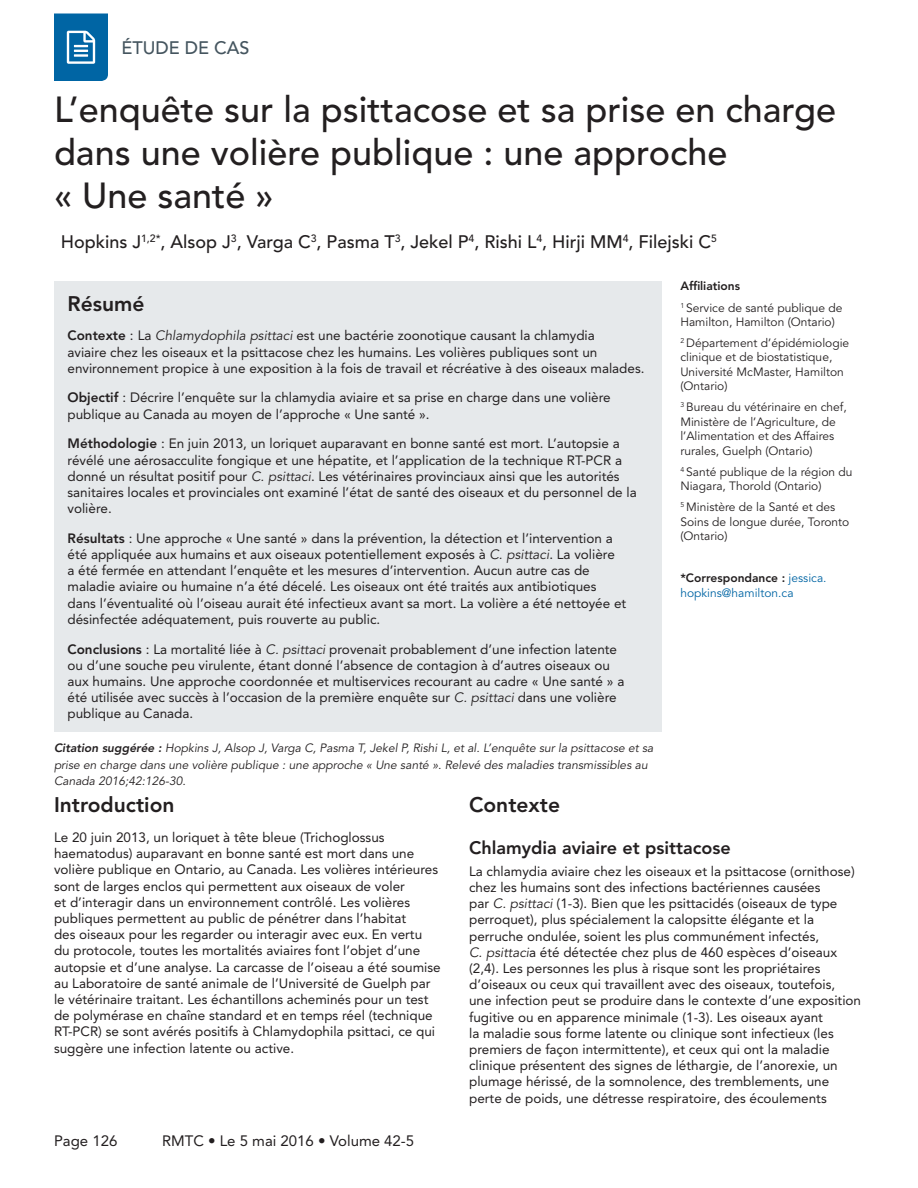
<style>
.page{position:relative;width:918px;height:1188px;background:#fff}
.page>*{position:absolute;margin:0;border:0;box-sizing:border-box;transform-origin:0 0}
.A_-_Title{font:500 36px/43.2px "Avenir LT Std";color:#231f20}
.A_-_H2{font:800 21px "Avenir LT Std";color:#231f20}
.A_-_Names{font:500 18px "Avenir LT Std";color:#231f20}
.A_-_H3{font:800 18px "Avenir LT Std";color:#231f20}
.t1{font:500 18px "Avenir LT Std";color:#45555f}
.Footer_-_Left__Page{font:15px "Avenir LT Std";color:#231f20}
.A_-_Body{font:13.5px/16.2px "Avenir LT Std";color:#231f20}
.A_-_Sidebar{font:12px/14.4px "Avenir LT Std";color:#231f20}
.A_-_Suggested_Citati{font:italic 12px/16.5px "Avenir LT Std";color:#231f20}
.A_-_Sidebar-2{font:12px/14.4px "Avenir LT Std";color:#0065a4}
.A_-_Sidebar-3{font:800 12px "Avenir LT Std";color:#231f20}
.s1{font-weight:800}
.s2{font-style:italic}
.s3{font-weight:800;color:#231f20}
</style>
<div class="page">
<svg style="left:54px;top:14px;width:54px;height:67px;background:#1c76ae"></svg>
<div style="left:54px;top:281px;width:608px;height:451px;background:#e6e9eb"></div>
<h3 class="t1" style="left:122px;top:37px;width:130px">ÉTUDE DE CAS</h3>
<p class="A_-_Title" style="left:54px;top:89px;width:784px">L’enquête sur la psittacose et sa prise en charge</p>
<p class="A_-_Title" style="left:54px;top:132px;width:675px">dans une volière publique : une approche « Une santé »</p>
<p class="A_-_Names" style="left:61px;top:231px;width:658px">Hopkins J<sup>1,2*</sup>, Alsop J<sup>3</sup>, Varga C<sup>3</sup>, Pasma T<sup>3</sup>, Jekel P<sup>4</sup>, Rishi L<sup>4</sup>, Hirji MM<sup>4</sup>, Filejski C<sup>5</sup></p>
<p class="A_-_H2" style="left:68px;top:291px;width:78px">Résumé</p>
<p class="A_-_Body" style="left:68px;top:328px;width:579px"><span class="s1">Contexte</span> : La <span class="s2">Chlamydophila psittaci</span> est une bactérie zoonotique causant la chlamydia<br>aviaire chez les oiseaux et la psittacose chez les humains. Les volières publiques sont un environnement propice à une exposition à la fois de travail et récréative à des oiseaux malades.</p>
<p class="A_-_Body" style="left:68px;top:390px;width:545px"><span class="s1">Objectif</span> : Décrire l’enquête sur la chlamydia aviaire et sa prise en charge dans une volière publique au Canada au moyen de l’approche « Une santé ».</p>
<p class="A_-_Body" style="left:68px;top:436px;width:571px"><span class="s1">Méthodologie</span> : En juin 2013, un loriquet auparavant en bonne santé est mort. L’autopsie a révélé une aérosacculite fongique et une hépatite, et l’application de la technique RT-PCR a donné un résultat positif pour <span class="s2">C. psittaci</span>. Les vétérinaires provinciaux ainsi que les autorités sanitaires locales et provinciales ont examiné l’état de santé des oiseaux et du personnel de la volière.</p>
<p class="A_-_Body" style="left:68px;top:530px;width:560px"><span class="s1">Résultats</span> : Une approche « Une santé » dans la prévention, la détection et l’intervention a été appliquée aux humains et aux oiseaux potentiellement exposés à <span class="s2">C. psittaci</span>. La volière<br>a été fermée en attendant l’enquête et les mesures d’intervention. Aucun autre cas de maladie aviaire ou humaine n’a été décelé. Les oiseaux ont été traités aux antibiotiques dans l’éventualité où l’oiseau aurait été infectieux avant sa mort. La volière a été nettoyée et désinfectée adéquatement, puis rouverte au public.</p>
<p class="A_-_Body" style="left:68px;top:641px;width:558px"><span class="s1">Conclusions</span> : La mortalité liée à <span class="s2">C. psittaci</span> provenait probablement d’une infection latente ou d’une souche peu virulente, étant donné l’absence de contagion à d’autres oiseaux ou aux humains. Une approche coordonnée et multiservices recourant au cadre « Une santé » a été utilisée avec succès à l’occasion de la première enquête sur <span class="s2">C. psittaci</span> dans une volière publique au Canada.</p>
<p class="A_-_Suggested_Citati" style="left:54px;top:740px;width:601px"><span class="s1">Citation suggérée :</span> Hopkins J, Alsop J, Varga C, Pasma T, Jekel P, Rishi L, et al. L’enquête sur la psittacose et sa prise en charge dans une volière publique : une approche « Une santé ». Relevé des maladies transmissibles au<br>Canada 2016;42:126-30.</p>
<p class="A_-_Sidebar-3" style="left:680px;top:279px;width:61px">Affiliations</p>
<p class="A_-_Sidebar" style="left:680px;top:301px;width:164px"><sup>1</sup> Service de santé publique de<br>Hamilton, Hamilton (Ontario)</p>
<p class="A_-_Sidebar" style="left:680px;top:336px;width:170px"><sup>2</sup> Département d’épidémiologie clinique et de biostatistique,<br>Université McMaster, Hamilton (Ontario)</p>
<p class="A_-_Sidebar" style="left:680px;top:400px;width:168px"><sup>3</sup> Bureau du vétérinaire en chef,<br>Ministère de l’Agriculture, de l’Alimentation et des Affaires rurales, Guelph (Ontario)</p>
<p class="A_-_Sidebar" style="left:680px;top:465px;width:174px"><sup>4</sup> Santé publique de la région du<br>Niagara, Thorold (Ontario)</p>
<p class="A_-_Sidebar" style="left:680px;top:500px;width:170px"><sup>5</sup> Ministère de la Santé et des<br>Soins de longue durée, Toronto (Ontario)</p>
<p class="A_-_Sidebar-2" style="left:680px;top:571px;width:148px"><span class="s3">*Correspondance :</span> jessica. hopkins@hamilton.ca</p>
<p class="A_-_H2" style="left:54px;top:793px;width:122px">Introduction</p>
<p class="A_-_Body" style="left:54px;top:829px;width:388px">Le 20 juin 2013, un loriquet à tête bleue (Trichoglossus haematodus) auparavant en bonne santé est mort dans une volière publique en Ontario, au Canada. Les volières intérieures sont de larges enclos qui permettent aux oiseaux de voler<br>et d’interagir dans un environnement contrôlé. Les volières publiques permettent au public de pénétrer dans l’habitat<br>des oiseaux pour les regarder ou interagir avec eux. En vertu du protocole, toutes les mortalités aviaires font l’objet d’une autopsie et d’une analyse. La carcasse de l’oiseau a été soumise au Laboratoire de santé animale de l’Université de Guelph par le vétérinaire traitant. Les échantillons acheminés pour un test de polymérase en chaîne standard et en temps réel (technique RT-PCR) se sont avérés positifs à Chlamydophila psittaci, ce qui suggère une infection latente ou active.</p>
<p class="Footer_-_Left__Page" style="left:54px;top:1133px;width:65px">Page 126</p>
<p class="Footer_-_Left__Page" style="left:162px;top:1133px;width:254px">RMTC • Le 5 mai 2016 • Volume 42-5</p>
<p class="A_-_H2" style="left:469px;top:793px;width:92px">Contexte</p>
<p class="A_-_H3" style="left:469px;top:837px;width:263px">Chlamydia aviaire et psittacose</p>
<p class="A_-_Body" style="left:469px;top:863px;width:393px">La chlamydia aviaire chez les oiseaux et la psittacose (ornithose) chez les humains sont des infections bactériennes causées<br>par <span class="s2">C. psittaci</span> (1-3). Bien que les psittacidés (oiseaux de type perroquet), plus spécialement la calopsitte élégante et la perruche ondulée, soient les plus communément infectés,<br><span class="s2">C. psittaci</span>a été détectée chez plus de 460 espèces d’oiseaux (2,4). Les personnes les plus à risque sont les propriétaires d’oiseaux ou ceux qui travaillent avec des oiseaux, toutefois, une infection peut se produire dans le contexte d’une exposition fugitive ou en apparence minimale (1-3). Les oiseaux ayant<br>la maladie sous forme latente ou clinique sont infectieux (les premiers de façon intermittente), et ceux qui ont la maladie clinique présentent des signes de léthargie, de l’anorexie, un plumage hérissé, de la somnolence, des tremblements, une perte de poids, une détresse respiratoire, des écoulements</p>
</div>
